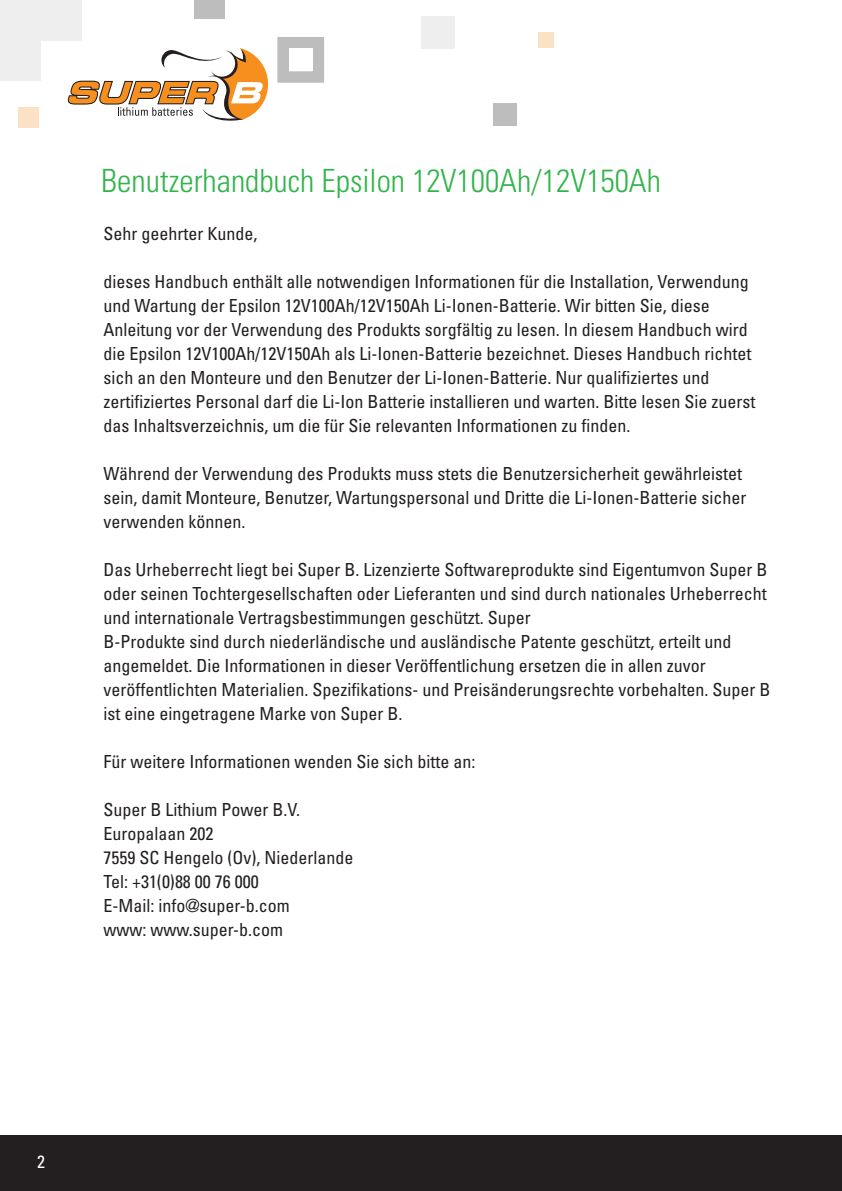
<style>
.page{position:relative;width:842px;height:1191px;background:#fff}
.page>*{position:absolute;margin:0;border:0;box-sizing:border-box;transform-origin:0 0}
.Heading_1_zonder_num{font:300 condensed 32px "Univers LT Std";color:#31b44a}
.t1{font:condensed 18px/24px "Univers LT Std";color:#231f20}
.t2{font:condensed 17.8px "Univers LT Std";color:#fff}
</style>
<div class="page">
<div style="left:0;top:1135px;width:842px;height:56px;background:#231f20"></div>
<div style="left:493px;top:103px;width:23px;height:23px;background:#bdbdbd"></div>
<div style="left:538px;top:32px;width:16px;height:16px;background:#fce2c4"></div>
<div style="left:421px;top:17px;width:34px;height:32px;background:#eee"></div>
<svg style="left:277px;top:37px;width:47px;height:46px;background:#bfbfbf"></svg>
<div style="left:289px;top:48px;width:23px;height:23px;background:#fff"></div>
<div style="left:19px;top:107px;width:20px;height:20px;background:#fce2c4"></div>
<div style="left:0;top:40px;width:41px;height:40px;background:#eee"></div>
<div style="left:0;top:0;width:41px;height:40px;background:#eee"></div>
<div style="left:41px;top:0;width:41px;height:40px;background:#eee"></div>
<div style="left:194px;top:0;width:31px;height:18px;background:#bdbdbd"></div>
<svg style="left:67px;top:48px;width:201px;height:73px"></svg>
<p class="Heading_1_zonder_num" style="left:101px;top:162px;width:561px">Benutzerhandbuch Epsilon 12V100Ah/12V150Ah</p>
<p class="t1" style="left:103px;top:221px;width:155px">Sehr geehrter Kunde,</p>
<p class="t1" style="left:103px;top:269px;width:647px">dieses Handbuch enthält alle notwendigen Informationen für die Installation, Verwendung</p>
<p class="t1" style="left:103px;top:293px;width:653px">und Wartung der Epsilon 12V100Ah/12V150Ah Li-Ionen-Batterie. Wir bitten Sie, diese Anleitung vor der Verwendung des Produkts sorgfältig zu lesen. In diesem Handbuch wird die Epsilon 12V100Ah/12V150Ah als Li-Ionen-Batterie bezeichnet. Dieses Handbuch richtet sich an den Monteure und den Benutzer der Li-Ionen-Batterie. Nur qualifiziertes und zertifiziertes Personal darf die Li-Ion Batterie installieren und warten. Bitte lesen Sie zuerst das Inhaltsverzeichnis, um die für Sie relevanten Informationen zu finden.</p>
<p class="t1" style="left:103px;top:461px;width:640px">Während der Verwendung des Produkts muss stets die Benutzersicherheit gewährleistet</p>
<p class="t1" style="left:103px;top:485px;width:645px">sein, damit Monteure, Benutzer, Wartungspersonal und Dritte die Li-Ionen-Batterie sicher</p>
<p class="t1" style="left:103px;top:509px;width:143px">verwenden können.</p>
<p class="t1" style="left:103px;top:557px;width:665px;text-align:justify">Das Urheberrecht liegt bei Super B. Lizenzierte Softwareprodukte sind Eigentumvon Super B oder seinen Tochtergesellschaften oder Lieferanten und sind durch nationales Urheberrecht und internationale Vertragsbestimmungen geschützt. Super</p>
<p class="t1" style="left:103px;top:629px;width:629px">B-Produkte sind durch niederländische und ausländische Patente geschützt, erteilt und</p>
<p class="t1" style="left:103px;top:653px;width:604px">angemeldet. Die Informationen in dieser Veröffentlichung ersetzen die in allen zuvor</p>
<p class="t1" style="left:103px;top:677px;width:668px">veröffentlichten Materialien. Spezifikations- und Preisänderungsrechte vorbehalten. Super B</p>
<p class="t1" style="left:103px;top:701px;width:300px">ist eine eingetragene Marke von Super B.</p>
<p class="t1" style="left:103px;top:749px;width:373px">Für weitere Informationen wenden Sie sich bitte an:</p>
<p class="t1" style="left:103px;top:797px;width:198px">Super B Lithium Power B.V.</p>
<p class="t1" style="left:103px;top:821px;width:111px">Europalaan 202</p>
<p class="t1" style="left:103px;top:845px;width:251px">7559 SC Hengelo (Ov), Niederlande</p>
<p class="t1" style="left:103px;top:869px;width:157px">Tel: +31(0)88 00 76 000</p>
<p class="t1" style="left:103px;top:893px;width:188px">E-Mail: info@super-b.com</p>
<p class="t1" style="left:103px;top:917px;width:181px">www: www.super-b.com</p>
<p class="t2" style="left:37px;top:1150px;width:9px">2</p>
</div>
